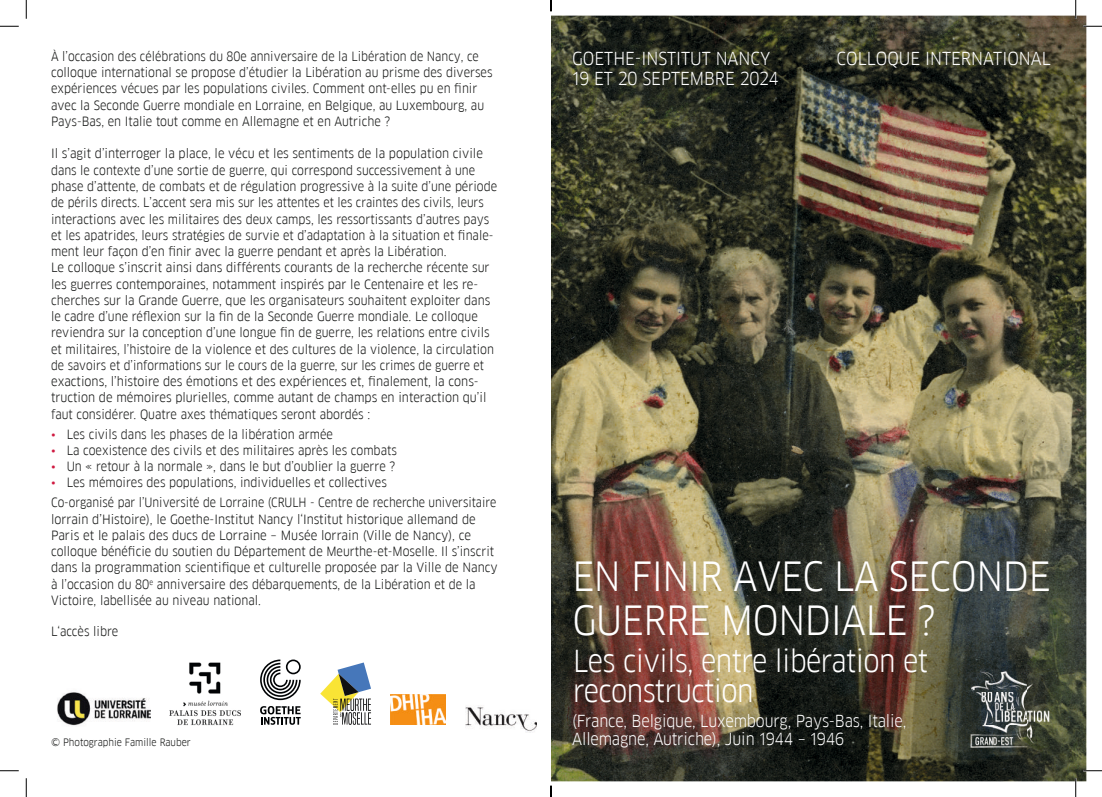
<style>
.page{position:relative;width:1102px;height:797px;background:#fff}
.page>*{position:absolute;margin:0;border:0;box-sizing:border-box;transform-origin:0 0}
.t1{font:39.38px/44.8px "Goethe FF Clan";letter-spacing:-.01em;color:#fff}
.t2{font:29.62px/30.2px "Goethe FF Clan";letter-spacing:-.02em;color:#fff}
.t3{font:17.5px/20px "Goethe FF Clan";color:#fff}
.t4{font:16.25px/18.8px "Goethe FF Clan";letter-spacing:-.01em;color:#fff}
.t5{font:12.5px/16.2px "Goethe FF Clan";color:#131413}
.t6{font:10px "Goethe FF Clan";color:#131413}
.s1{color:#cf1a41}
</style>
<div class="page">
<img style="left:465px;top:707px;width:71px;height:25px">
<img style="left:57px;top:692px;width:93px;height:34px">
<img style="left:390px;top:694px;width:56px;height:30px">
<img style="left:170px;top:662px;width:70px;height:64px">
<svg style="left:260px;top:659px;width:41px;height:41px"></svg>
<svg style="left:260px;top:706px;width:41px;height:18px"></svg>
<svg style="left:320px;top:662px;width:51px;height:62px"></svg>
<img style="left:551px;top:16px;width:535px;height:765px">
<img style="left:958px;top:659px;width:104px;height:100px">
<svg style="left:0;top:25px;width:19px;height:2px"></svg>
<svg style="left:1083px;top:25px;width:18px;height:2px"></svg>
<svg style="left:0;top:770px;width:19px;height:1px"></svg>
<svg style="left:1083px;top:770px;width:18px;height:1px"></svg>
<svg style="left:25px;top:0;width:2px;height:19px"></svg>
<svg style="left:25px;top:778px;width:2px;height:19px"></svg>
<svg style="left:1074px;top:0;width:2px;height:19px"></svg>
<svg style="left:1074px;top:778px;width:2px;height:19px"></svg>
<svg style="left:550px;top:785px;width:1px;height:12px"></svg>
<p class="t5" style="left:51px;top:48px;width:443px">À l’occasion des célébrations du 80e anniversaire de la Libération de Nancy, ce colloque international se propose d’étudier la Libération au prisme des diverses expériences vécues par les populations civiles. Comment ont-elles pu en finir avec la Seconde Guerre mondiale en Lorraine, en Belgique, au Luxembourg, au Pays-Bas, en Italie tout comme en Allemagne et en Autriche ?</p>
<p class="t5" style="left:51px;top:146px;width:447px">Il s’agit d’interroger la place, le vécu et les sentiments de la population civile dans le contexte d’une sortie de guerre, qui correspond successivement à une phase d’attente, de combats et de régulation progressive à la suite d’une période de périls directs. L’accent sera mis sur les attentes et les craintes des civils, leurs interactions avec les militaires des deux camps, les ressortissants d’autres pays et les apatrides, leurs stratégies de survie et d’adaptation à la situation et finale&shy;ment leur façon d’en finir avec la guerre pendant et après la Libération.<br>Le colloque s’inscrit ainsi dans différents courants de la recherche récente sur les guerres contemporaines, notamment inspirés par le Centenaire et les re&shy;cherches sur la Grande Guerre, que les organisateurs souhaitent exploiter dans le cadre d’une réflexion sur la fin de la Seconde Guerre mondiale. Le colloque reviendra sur la conception d’une longue fin de guerre, les relations entre civils et militaires, l’histoire de la violence et des cultures de la violence, la circulation de savoirs et d’informations sur le cours de la guerre, sur les crimes de guerre et exactions, l’histoire des émotions et des expériences et, finalement, la cons&shy;truction de mémoires plurielles, comme autant de champs en interaction qu’il faut considérer. Quatre axes thématiques seront abordés :</p>
<p class="t5" style="left:51px;top:426px;width:283px"><span class="s1">•</span> Les civils dans les phases de la libération armée</p>
<p class="t5" style="left:51px;top:442px;width:347px"><span class="s1">•</span> La coexistence des civils et des militaires après les combats</p>
<p class="t5" style="left:51px;top:458px;width:345px"><span class="s1">•</span> Un « retour à la normale », dans le but d’oublier la guerre ?</p>
<p class="t5" style="left:51px;top:473px;width:446px;line-height:20px"><span class="s1">•</span> Les mémoires des populations, individuelles et collectives<br>Co-organisé par l’Université de Lorraine (CRULH - Centre de recherche universitaire</p>
<p class="t5" style="left:51px;top:511px;width:448px">lorrain d’Histoire), le Goethe-Institut Nancy l‘Institut historique allemand de Paris et le palais des ducs de Lorraine – Musée lorrain (Ville de Nancy), ce colloque bénéficie du soutien du Département de Meurthe-et-Moselle. Il s’inscrit dans la programmation scientifique et culturelle proposée par la Ville de Nancy à l’occasion du 80<sup>e</sup> anniversaire des débarquements, de la Libération et de la Victoire, labellisée au niveau national.</p>
<p class="t5" style="left:51px;top:623px;width:69px">L‘accès libre</p>
<p class="t6" style="left:51px;top:736px;width:141px">© Photographie Famille Rauber</p>
<h3 class="t3" style="left:572px;top:48px;width:208px">GOETHE-INSTITUT NANCY<br>19 ET 20 SEPTEMBRE 2024</h3>
<h3 class="t3" style="left:836px;top:48px;width:216px">COLLOQUE INTERNATIONAL</h3>
<h1 class="t1" style="left:572px;top:553px;width:479px">EN FINIR AVEC LA SECONDE<br>GUERRE MONDIALE ?</h1>
<h2 class="t2" style="left:573px;top:646px;width:356px">Les civils, entre libération et reconstruction</h2>
<h3 class="t4" style="left:572px;top:711px;width:336px">(France, Belgique, Luxembourg, Pays-Bas, Italie,<br>Allemagne, Autriche), Juin 1944 – 1946</h3>
</div>
